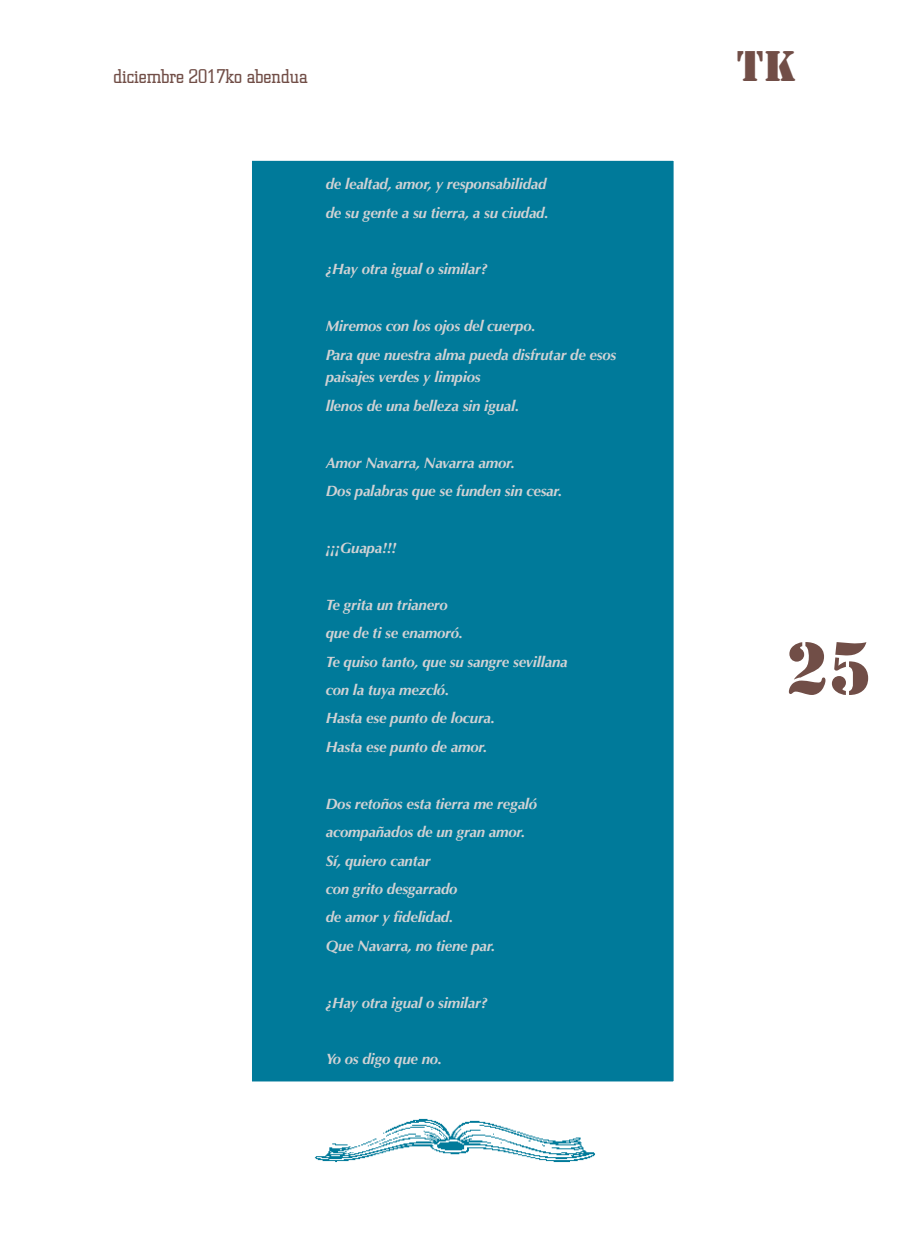
<style>
.page{position:relative;width:908px;height:1248px;background:#fff}
.page>*{position:absolute;margin:0;border:0;box-sizing:border-box;transform-origin:0 0}
.t1{font:68px "Stencil Std";color:#714e47}
.t2{font:40px "Stencil Std";color:#714e47}
.t3{font:300 20px "Square Slabserif 711 BT";color:#714e47}
.t4{font:italic 700 15px/28.4px "Optima";letter-spacing:-.015em;color:#d1d2d4}
</style>
<div class="page">
<div style="left:251px;top:160px;width:423px;height:922px;background:#007a9a"></div>
<div style="left:250px;top:159px;width:425px;height:924px;border:2px solid #fff"></div>
<img style="left:314px;top:1118px;width:281px;height:44px">
<h3 class="t3" style="left:113px;top:64px;width:196px">diciembre 2017ko abendua</h3>
<p class="t4" style="left:325px;top:170px;width:224px">de lealtad, amor, y responsabilidad de su gente a su tierra, a su ciudad.</p>
<p class="t4" style="left:325px;top:255px;width:163px">¿Hay otra igual o similar?</p>
<p class="t4" style="left:325px;top:312px;width:292px">Miremos con los ojos del cuerpo.<br>Para que nuestra alma pueda disfrutar de esos</p>
<p class="t4" style="left:325px;top:363px;width:195px">paisajes verdes y limpios llenos de una belleza sin igual.</p>
<p class="t4" style="left:325px;top:448px;width:238px">Amor Navarra, Navarra amor.<br>Dos palabras que se funden sin cesar.</p>
<p class="t4" style="left:325px;top:533px;width:72px">¡¡¡Guapa!!!</p>
<p class="t4" style="left:325px;top:590px;width:243px">Te grita un trianero<br>que de ti se enamoró.<br>Te quiso tanto, que su sangre sevillana con la tuya mezcló.<br>Hasta ese punto de locura.<br>Hasta ese punto de amor.</p>
<p class="t4" style="left:325px;top:789px;width:212px">Dos retoños esta tierra me regaló acompañados de un gran amor.<br>Sí, quiero cantar<br>con grito desgarrado<br>de amor y fidelidad.<br>Que Navarra, no tiene par.</p>
<p class="t4" style="left:325px;top:988px;width:163px">¿Hay otra igual o similar?</p>
<p class="t4" style="left:325px;top:1045px;width:118px">Yo os digo que no.</p>
<h2 class="t2" style="left:736px;top:40px;width:61px">TK</h2>
<h1 class="t1" style="left:785px;top:624px;width:87px">25</h1>
</div>
